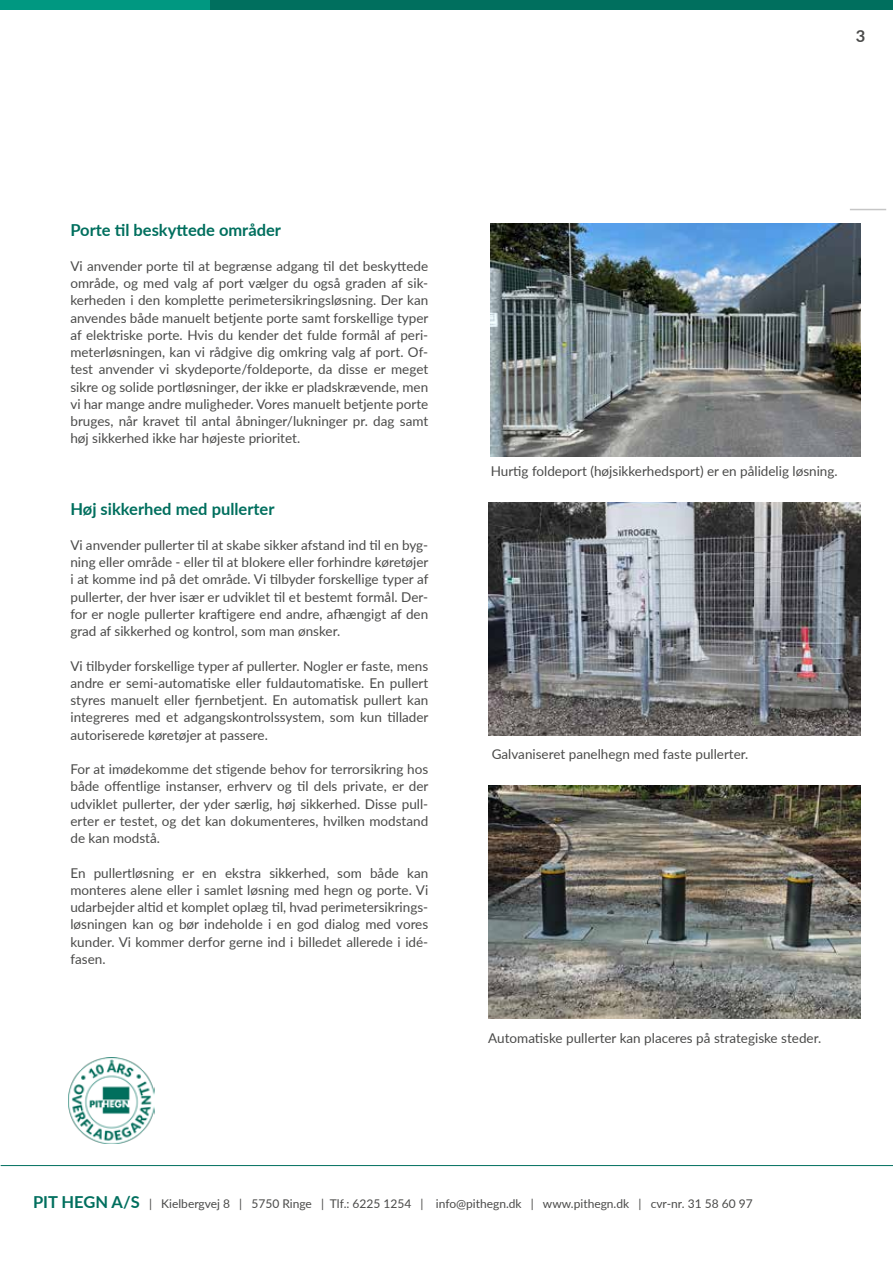
<style>
.page{position:relative;width:893px;height:1263px;background:#fff}
.page>*{position:absolute;margin:0;border:0;box-sizing:border-box;transform-origin:0 0}
.t1{font:700 16.5px "Lato";color:#006f5e}
.t2{font:700 16.5px "Lato";color:#4a4a49}
.t3{font:13.5px/17.2px "Lato";color:#4a4a49;text-align:justify}
.t4{font:12px "Lato";color:#4a4a49}
.s1{font-weight:700;font-size:16.5px;color:#006f5e}
</style>
<div class="page">
<div style="left:0;top:0;width:893px;height:10px;background:#006f5e"></div>
<div style="left:0;top:0;width:209px;height:10px;background:#009881"></div>
<hr style="left:850px;top:209px;width:36px;height:1px;background:#c6c6c6">
<img style="left:491px;top:223px;width:370px;height:234px">
<img style="left:488px;top:785px;width:372px;height:234px">
<hr style="left:1px;top:1165px;width:892px;height:1px;background:#006f5e">
<img style="left:488px;top:502px;width:372px;height:234px">
<img style="left:68px;top:1057px;width:86px;height:86px">
<p class="t2" style="left:856px;top:24px;width:11px">3</p>
<p class="t1" style="left:70px;top:218px;width:212px">Porte til beskyttede områder</p>
<p class="t3" style="left:70px;top:257px;width:360px">Vi anvender porte til at begrænse adgang til det beskyttede område, og med valg af port vælger du også graden af sik&shy;kerheden i den komplette perimetersikringsløsning. Der kan anvendes både manuelt betjente porte samt forskellige typer af elektriske porte. Hvis du kender det fulde formål af peri&shy;meterløsningen, kan vi rådgive dig omkring valg af port. Of&shy;test anvender vi skydeporte/foldeporte, da disse er meget sikre og solide portløsninger, der ikke er pladskrævende, men vi har mange andre muligheder. Vores manuelt betjente porte bruges, når kravet til antal åbninger/lukninger pr. dag samt høj sikkerhed ikke har højeste prioritet.</p>
<p class="t1" style="left:70px;top:497px;width:206px">Høj sikkerhed med pullerter</p>
<p class="t3" style="left:70px;top:536px;width:360px">Vi anvender pullerter til at skabe sikker afstand ind til en byg&shy;ning eller område - eller til at blokere eller forhindre køretøjer i at komme ind på det område. Vi tilbyder forskellige typer af pullerter, der hver især er udviklet til et bestemt formål. Der&shy;for er nogle pullerter kraftigere end andre, afhængigt af den grad af sikkerhed og kontrol, som man ønsker.</p>
<p class="t3" style="left:70px;top:656px;width:360px">Vi tilbyder forskellige typer af pullerter. Nogler er faste, mens andre er semi-automatiske eller fuldautomatiske. En pullert styres manuelt eller fjernbetjent. En automatisk pullert kan integreres med et adgangskontrolssystem, som kun tillader autoriserede køretøjer at passere.</p>
<p class="t3" style="left:70px;top:760px;width:360px">For at imødekomme det stigende behov for terrorsikring hos både offentlige instanser, erhverv og til dels private, er der udviklet pullerter, der yder særlig, høj sikkerhed. Disse pull&shy;erter er testet, og det kan dokumenteres, hvilken modstand de kan modstå.</p>
<p class="t3" style="left:70px;top:863px;width:359px">En pullertløsning er en ekstra sikkerhed, som både kan monteres alene eller i samlet løsning med hegn og porte. Vi udarbejder altid et komplet oplæg til, hvad perimetersikrings&shy;løsningen kan og bør indeholde i en god dialog med vores kunder. Vi kommer derfor gerne ind i billedet allerede i idé&shy;fasen.</p>
<p class="t3" style="left:491px;top:462px;width:348px">Hurtig foldeport (højsikkerhedsport) er en pålidelig løsning.</p>
<p class="t3" style="left:492px;top:745px;width:258px">Galvaniseret panelhegn med faste pullerter.</p>
<p class="t3" style="left:488px;top:1029px;width:334px">Automatiske pullerter kan placeres på strategiske steder.</p>
<p class="t4" style="left:33px;top:1195px;width:721px"><span class="s1">PIT HEGN A/S</span> | Kielbergvej 8 | 5750 Ringe | Tlf.: 6225 1254 | info@pithegn.dk | www.pithegn.dk | cvr-nr. 31 58 60 97</p>
</div>
